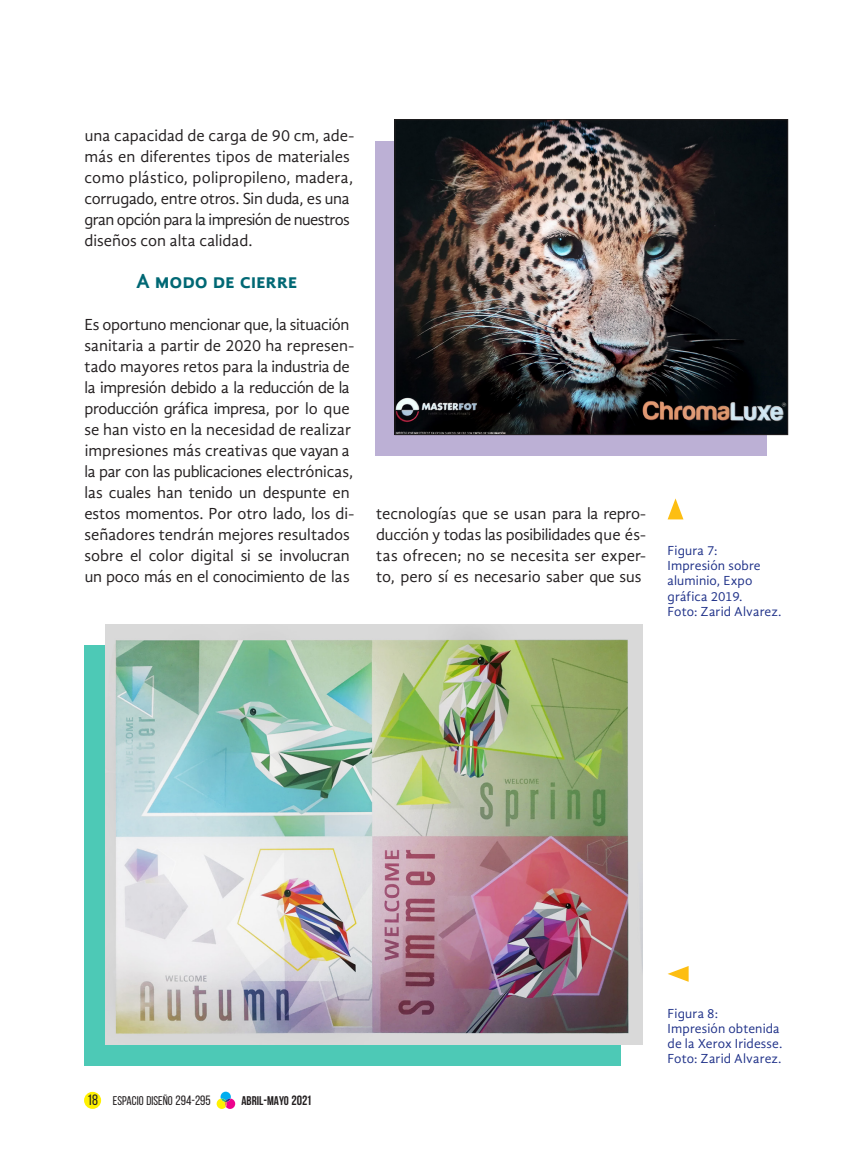
<style>
.page{position:relative;width:851px;height:1149px;background:#fff}
.page>*{position:absolute;margin:0;border:0;box-sizing:border-box;transform-origin:0 0}
.Subtítulos{font:700 21px "Gandhi Sans";letter-spacing:-.01em;color:#006874}
.Cuerpo_sin_sangría{font:16.5px/21px "Gandhi Sans";letter-spacing:-.01em;color:#231f20}
.Cuerpo_con_sangría{font:16.5px/21px "Gandhi Sans";letter-spacing:-.015em;color:#231f20}
.Pie_de_foto_izquierd{font:13.5px/15px "Gandhi Sans";letter-spacing:.01em;color:#203289}
.t1{font:12.6px "Bebas Neue";color:#231f20}
.t2{font:700 12.6px "Bebas Neue";color:#231f20}
.s1{font-size:15px}
.s2{font-size:13.5px}
</style>
<div class="page">
<div style="left:84px;top:1091px;width:17px;height:17px;background:#fff101;border-radius:50%"></div>
<svg style="left:216px;top:1091px;width:19px;height:17px"></svg>
<div style="left:376px;top:141px;width:390px;height:315px;background:#bcb0d5"></div>
<img style="left:397px;top:121px;width:388px;height:311px">
<div style="left:395px;top:119px;width:392px;height:315px;border:1px solid #231f20"></div>
<svg style="left:667px;top:498px;width:16px;height:21px"></svg>
<svg style="left:667px;top:966px;width:21px;height:15px"></svg>
<div style="left:84px;top:645px;width:537px;height:420px;background:#4dc9b6"></div>
<img style="left:105px;top:624px;width:537px;height:420px">
<p class="Cuerpo_con_sangría" style="left:84px;top:125px;width:271px">una capacidad de carga de 90 cm, ade&shy;más en diferentes tipos de materiales como plástico, polipropileno, madera, corrugado, entre otros. Sin duda, es una gran opción para la impresión de nuestros diseños con alta calidad.</p>
<p class="Subtítulos" style="left:136px;top:269px;width:163px">A modo de cierre</p>
<p class="Cuerpo_sin_sangría" style="left:84px;top:314px;width:271px">Es oportuno mencionar que, la situación sanitaria a partir de 2020 ha represen&shy;tado mayores retos para la industria de la impresión debido a la reducción de la producción gráfica impresa, por lo que se han visto en la necesidad de realizar impresiones más creativas que vayan a la par con las publicaciones electrónicas, las cuales han tenido un despunte en estos momentos. Por otro lado, los di&shy;señadores tendrán mejores resultados sobre el color digital si se involucran un poco más en el conocimiento de las</p>
<p class="Cuerpo_sin_sangría" style="left:376px;top:503px;width:271px;text-align:justify">tecnologías que se usan para la repro&shy;ducción y todas las posibilidades que és&shy;tas ofrecen; no se necesita ser exper&shy;to, pero sí es necesario saber que sus</p>
<p class="Pie_de_foto_izquierd" style="left:667px;top:543px;width:51px">Figura 7:</p>
<p class="Pie_de_foto_izquierd" style="left:667px;top:558px;width:95px">Impresión sobre aluminio, Expo</p>
<p class="Pie_de_foto_izquierd" style="left:667px;top:588px;width:77px">gráfica 2019.</p>
<p class="Pie_de_foto_izquierd" style="left:667px;top:603px;width:115px">Foto: Zarid Alvarez.</p>
<p class="t1" style="left:87px;top:1093px;width:125px"><span class="s1">18</span> ESPACIO DISEÑO <span class="s2">294-295</span></p>
<p class="t2" style="left:241px;top:1093px;width:72px">ABRIL<span class="s2">-</span>MAYO <span class="s2">2021</span></p>
<p class="Pie_de_foto_izquierd" style="left:667px;top:1005px;width:52px">Figura 8:</p>
<p class="Pie_de_foto_izquierd" style="left:667px;top:1020px;width:116px">Impresión obtenida de la Xerox Iridesse.</p>
<p class="Pie_de_foto_izquierd" style="left:667px;top:1050px;width:115px">Foto: Zarid Alvarez.</p>
</div>
